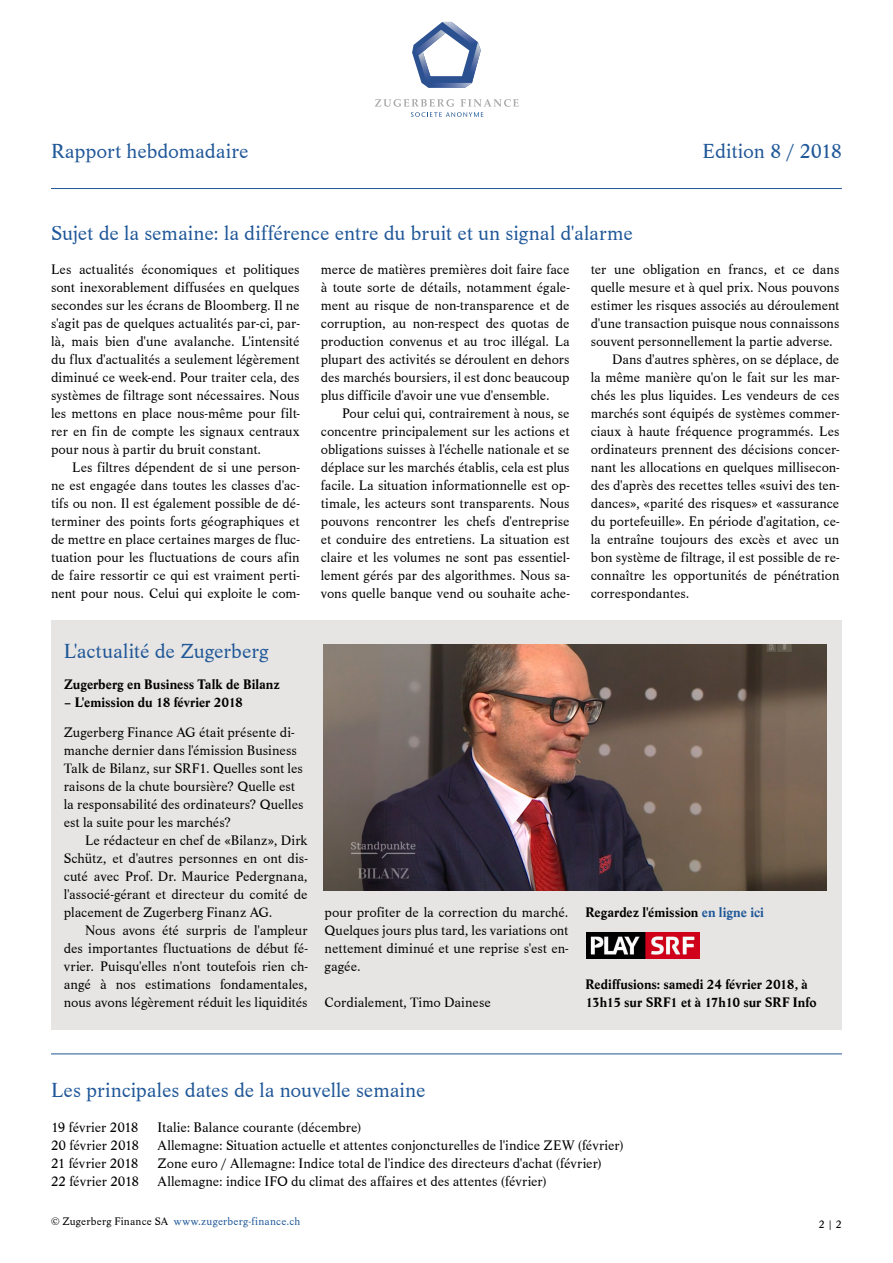
<style>
.page{position:relative;width:893px;height:1263px;background:#fff}
.page>*{position:absolute;margin:0;border:0;box-sizing:border-box;transform-origin:0 0}
.t1{font:21px "Life T";color:#1f5798}
.t2{font:14.25px/18px "Life T";color:#000;text-align:justify}
.t3{font:700 14.25px/18px "Life T";letter-spacing:-.005em;color:#000}
.t4{font:11.25px "Life T";letter-spacing:.02em;color:#1f5798}
.t5{font:11.25px "Life T";color:#000}
.s1{color:#1f5798}
.s2{color:#000}
</style>
<div class="page">
<hr style="left:51px;top:188px;width:791px;height:1px;background:#1f5798">
<svg style="left:375px;top:99px;width:144px;height:18px"></svg>
<svg style="left:412px;top:22px;width:69px;height:66px"></svg>
<hr style="left:51px;top:1054px;width:791px;height:1px;background:#1f5798">
<div style="left:51px;top:621px;width:791px;height:409px;background:#e6e5e3"></div>
<img style="left:324px;top:645px;width:502px;height:245px">
<img style="left:586px;top:932px;width:114px;height:26px">
<h1 class="t1" style="left:51px;top:139px;width:199px">Rapport hebdomadaire</h1>
<h1 class="t1" style="left:702px;top:139px;width:141px">Edition 8 / 2018</h1>
<h1 class="t1" style="left:51px;top:221px;width:583px">Sujet de la semaine: la différence entre du bruit et un signal d'alarme</h1>
<p class="t2" style="left:51px;top:261px;width:250px">Les actualités économiques et politiques sont inexorablement diffusées en quelques secondes sur les écrans de Bloomberg. Il ne s'agit pas de quelques actualités par-ci, par&shy;là, mais bien d'une avalanche. L'intensité du flux d'actualités a seulement légèrement diminué ce week-end. Pour traiter cela, des systèmes de filtrage sont nécessaires. Nous les mettons en place nous-même pour filt&shy;rer en fin de compte les signaux centraux pour nous à partir du bruit constant.</p>
<p class="t2" style="left:51px;top:459px;width:250px;text-indent:21px">Les filtres dépendent de si une person&shy;ne est engagée dans toutes les classes d'ac&shy;tifs ou non. Il est également possible de dé&shy;terminer des points forts géographiques et de mettre en place certaines marges de fluc&shy;tuation pour les fluctuations de cours afin de faire ressortir ce qui est vraiment perti&shy;nent pour nous. Celui qui exploite le com-</p>
<p class="t2" style="left:321px;top:261px;width:250px">merce de matières premières doit faire face à toute sorte de détails, notamment égale&shy;ment au risque de non-transparence et de corruption, au non-respect des quotas de production convenus et au troc illégal. La plupart des activités se déroulent en dehors des marchés boursiers, il est donc beaucoup plus difficile d'avoir une vue d'ensemble.</p>
<p class="t2" style="left:321px;top:404px;width:250px;text-indent:21px">Pour celui qui, contrairement à nous, se concentre principalement sur les actions et obligations suisses à l'échelle nationale et se déplace sur les marchés établis, cela est plus facile. La situation informationnelle est op&shy;timale, les acteurs sont transparents. Nous pouvons rencontrer les chefs d'entreprise et conduire des entretiens. La situation est claire et les volumes ne sont pas essentiel&shy;lement gérés par des algorithmes. Nous sa&shy;vons quelle banque vend ou souhaite ache-</p>
<p class="t2" style="left:591px;top:261px;width:250px">ter une obligation en francs, et ce dans</p>
<p class="t2" style="left:591px;top:279px;width:250px">quelle mesure et à quel prix. Nous pouvons</p>
<p class="t2" style="left:591px;top:296px;width:250px">estimer les risques associés au déroulement</p>
<p class="t2" style="left:591px;top:314px;width:250px">d'une transaction puisque nous connaissons</p>
<p class="t2" style="left:591px;top:332px;width:244px">souvent personnellement la partie adverse.</p>
<p class="t2" style="left:612px;top:350px;width:229px">Dans d'autres sphères, on se déplace, de</p>
<p class="t2" style="left:591px;top:368px;width:250px">la même manière qu'on le fait sur les mar-</p>
<p class="t2" style="left:591px;top:387px;width:250px">chés les plus liquides. Les vendeurs de ces</p>
<p class="t2" style="left:591px;top:405px;width:250px">marchés sont équipés de systèmes commer-</p>
<p class="t2" style="left:591px;top:423px;width:250px">ciaux à haute fréquence programmés. Les</p>
<p class="t2" style="left:591px;top:441px;width:250px">ordinateurs prennent des décisions concer-</p>
<p class="t2" style="left:591px;top:459px;width:250px">nant les allocations en quelques millisecon-</p>
<p class="t2" style="left:591px;top:477px;width:250px">des d'après des recettes telles «suivi des ten-</p>
<p class="t2" style="left:591px;top:495px;width:250px">dances», «parité des risques» et «assurance</p>
<p class="t2" style="left:591px;top:513px;width:250px">du portefeuille». En période d'agitation, ce-</p>
<p class="t2" style="left:591px;top:531px;width:250px">la entraîne toujours des excès et avec un</p>
<p class="t2" style="left:591px;top:549px;width:250px">bon système de filtrage, il est possible de re-</p>
<p class="t2" style="left:591px;top:567px;width:250px">connaître les opportunités de pénétration</p>
<p class="t2" style="left:591px;top:585px;width:100px">correspondantes.</p>
<h1 class="t1" style="left:64px;top:639px;width:207px">L'actualité de Zugerberg</h1>
<p class="t3" style="left:64px;top:675px;width:218px">Zugerberg en Business Talk de Bilanz</p>
<p class="t3" style="left:64px;top:693px;width:181px">– L'emission du 18 février 2018</p>
<p class="t2" style="left:64px;top:723px;width:241px;text-align:left">Zugerberg Finance AG était présente di&shy;manche dernier dans l'émission Business Talk de Bilanz, sur SRF1. Quelles sont les raisons de la chute boursière? Quelle est la responsabilité des ordinateurs? Quelles est la suite pour les marchés?</p>
<p class="t2" style="left:64px;top:831px;width:245px;text-indent:21px">Le rédacteur en chef de «Bilanz», Dirk Schütz, et d'autres personnes en ont dis&shy;cuté avec Prof. Dr. Maurice Pedergnana, l'associé-gérant et directeur du comité de placement de Zugerberg Finanz AG.</p>
<p class="t2" style="left:64px;top:921px;width:245px;text-indent:21px">Nous avons été surpris de l'ampleur des importantes fluctuations de début fé&shy;vrier. Puisqu'elles n'ont toutefois rien ch&shy;angé à nos estimations fondamentales, nous avons légèrement réduit les liquidités</p>
<p class="t2" style="left:325px;top:903px;width:245px">pour profiter de la correction du marché.<br>Quelques jours plus tard, les variations ont nettement diminué et une reprise s'est en&shy;gagée.</p>
<p class="t2" style="left:325px;top:993px;width:168px">Cordialement, Timo Dainese</p>
<p class="t3" style="left:585px;top:903px;width:180px">Regardez l'émission <span class="s1">en ligne ici</span></p>
<p class="t3" style="left:585px;top:975px;width:233px">Rediffusions: samedi 24 février 2018, à<br>13h15 sur SRF1 et à 17h10 sur SRF Info</p>
<h1 class="t1" style="left:51px;top:1078px;width:376px">Les principales dates de la nouvelle semaine</h1>
<p class="t2" style="left:51px;top:1118px;width:89px">19 février 2018</p>
<p class="t2" style="left:158px;top:1118px;width:205px">Italie: Balance courante (décembre)</p>
<p class="t2" style="left:51px;top:1136px;width:90px">20 février 2018</p>
<p class="t2" style="left:158px;top:1136px;width:468px">Allemagne: Situation actuelle et attentes conjoncturelles de l'indice ZEW (février)</p>
<p class="t2" style="left:51px;top:1154px;width:89px">21 février 2018</p>
<p class="t2" style="left:158px;top:1154px;width:446px">Zone euro / Allemagne: Indice total de l'indice des directeurs d'achat (février)</p>
<p class="t2" style="left:51px;top:1172px;width:90px">22 février 2018</p>
<p class="t2" style="left:158px;top:1172px;width:391px">Allemagne: indice IFO du climat des affaires et des attentes (février)</p>
<p class="t4" style="left:51px;top:1215px;width:251px"><span class="s2">© Zugerberg Finance SA</span> www.zugerberg-finance.ch</p>
<p class="t5" style="left:819px;top:1218px;width:25px">2 | 2</p>
</div>
